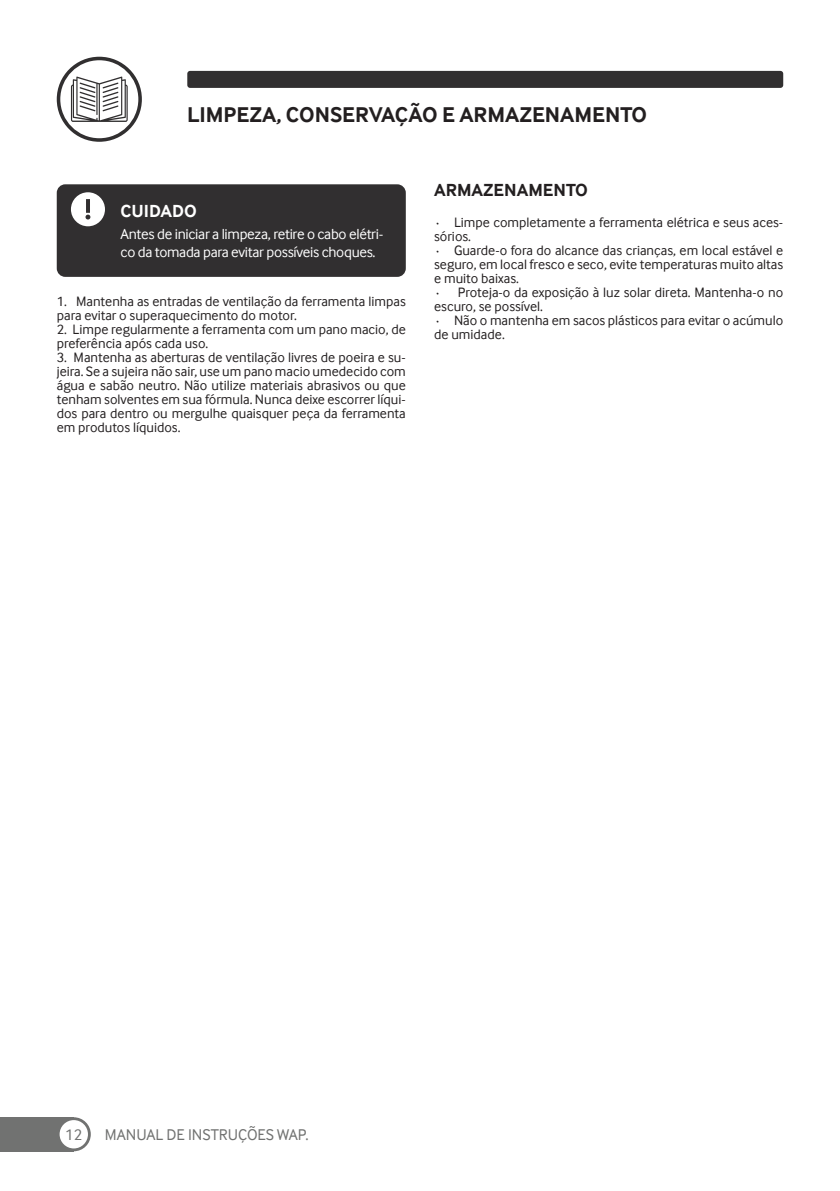
<style>
.page{position:relative;width:840px;height:1191px;background:#fff}
.page>*{position:absolute;margin:0;border:0;box-sizing:border-box;transform-origin:0 0}
.t1{font:700 22px "Inter Face";color:#231f20}
.t2{font:700 18px "Inter Face";color:#231f20}
.t3{font:700 18px "Inter Face";color:#fff}
.t4{font:16px "Inter Face";color:#717271}
.t5{font:15px/18px "Inter Face";letter-spacing:-.02em;color:#fff}
.t6{font:14px/14px "Inter Face";color:#231f20}
.s1{font-family:"Calibri"}
</style>
<div class="page">
<div style="left:0;top:1117px;width:74px;height:34px;background:#717271"></div>
<svg style="left:57px;top:1117px;width:34px;height:34px"></svg>
<div style="left:60px;top:1120px;width:28px;height:28px;background:#fff;border-radius:50%"></div>
<div style="left:187px;top:71px;width:595px;height:17px;background:#312f30;border-radius:3px"></div>
<svg style="left:57px;top:57px;width:85px;height:85px"></svg>
<div style="left:60px;top:60px;width:78px;height:78px;background:#fff;border-radius:50%"></div>
<svg style="left:71px;top:77px;width:57px;height:45px"></svg>
<div style="left:57px;top:184px;width:348px;height:93px;background:#312f30;border-radius:9px"></div>
<div style="left:71px;top:192px;width:34px;height:34px;background:#fff;border-radius:50%"></div>
<svg style="left:85px;top:199px;width:5px;height:20px"></svg>
<h1 class="t1" style="left:187px;top:102px;width:461px">LIMPEZA, CONSERVAÇÃO E ARMAZENAMENTO</h1>
<p class="t3" style="left:120px;top:200px;width:78px">CUIDADO</p>
<p class="t5" style="left:120px;top:224px;width:264px">Antes de iniciar a limpeza, retire o cabo elétri&shy;co da tomada para evitar possíveis choques.</p>
<p class="t6" style="left:57px;top:294px;width:350px">1. Mantenha as entradas de ventilação da ferramenta limpas para evitar o superaquecimento do motor.</p>
<p class="t6" style="left:57px;top:322px;width:350px">2. Limpe regularmente a ferramenta com um pano macio, de preferência após cada uso.</p>
<p class="t6" style="left:57px;top:350px;width:350px;text-align:justify">3. Mantenha as aberturas de ventilação livres de poeira e su&shy;jeira. Se a sujeira não sair, use um pano macio umedecido com água e sabão neutro. Não utilize materiais abrasivos ou que tenham solventes em sua fórmula. Nunca deixe escorrer líqui&shy;dos para dentro ou mergulhe quaisquer peça da ferramenta em produtos líquidos.</p>
<p class="t2" style="left:434px;top:180px;width:155px">ARMAZENAMENTO</p>
<p class="t6" style="left:434px;top:215px;width:350px"><span class="s1">٠</span> Limpe completamente a ferramenta elétrica e seus aces&shy;sórios.<br><span class="s1">٠</span> Guarde-o fora do alcance das crianças, em local estável e seguro, em local fresco e seco, evite temperaturas muito altas e muito baixas.<br><span class="s1">٠</span> Proteja-o da exposição à luz solar direta. Mantenha-o no escuro, se possível.<br><span class="s1">٠</span> Não o mantenha em sacos plásticos para evitar o acúmulo de umidade.</p>
<p class="t4" style="left:65px;top:1125px;width:19px">12</p>
<p class="t4" style="left:105px;top:1125px;width:205px">MANUAL DE INSTRUÇÕES WAP.</p>
</div>
